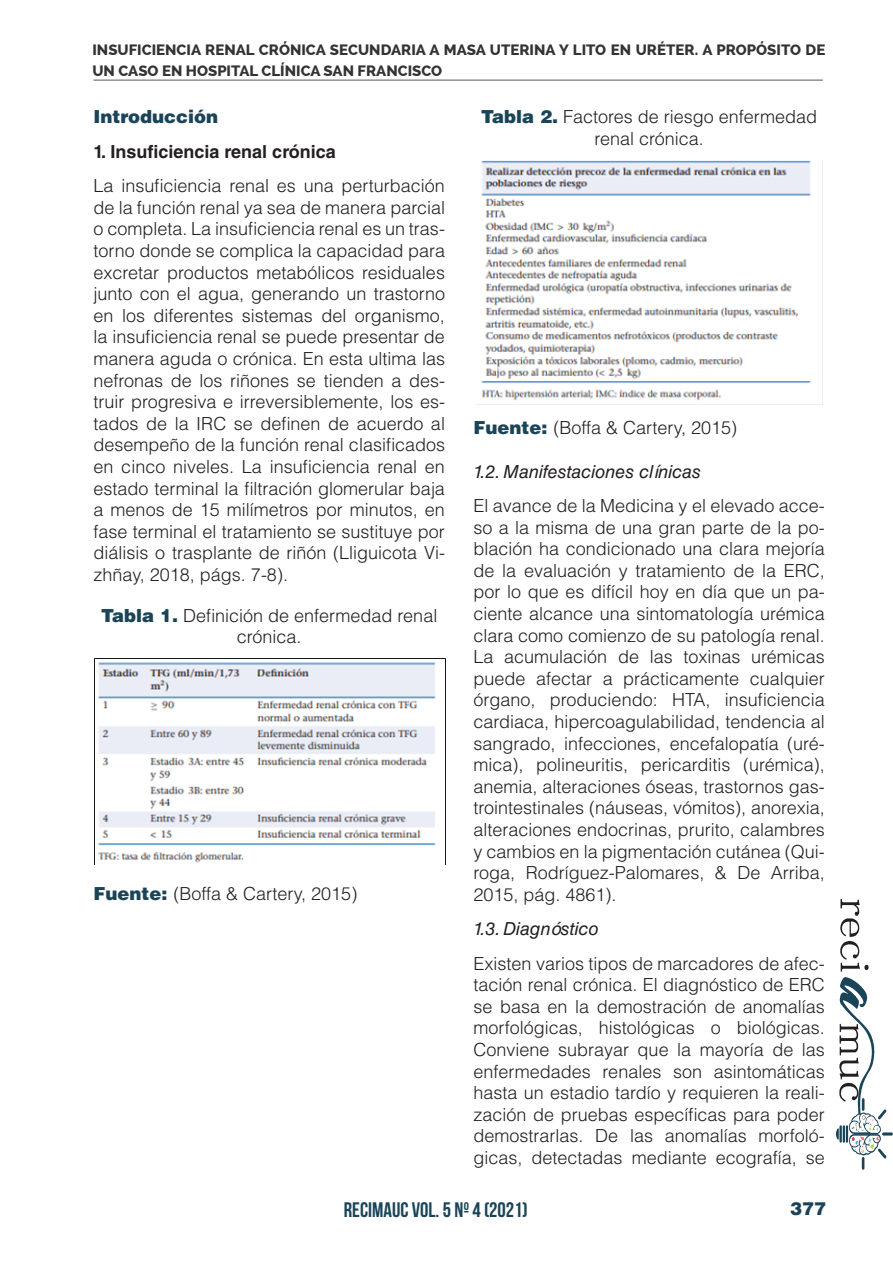
<style>
.page{position:relative;width:893px;height:1263px;background:#fff}
.page>*{position:absolute;margin:0;border:0;box-sizing:border-box;transform-origin:0 0}
.t1{font:700 21px "Bebas Neue";color:#1a4458}
.t2{font:300 18px/21.6px "Helvetica LT Std";color:#231f20;text-align:justify}
.t3{font:italic 18px "Helvetica LT Std";color:#231f20}
.t4{font:700 18px "Helvetica LT Std";color:#231f20}
.t5{font:900 18px "Helvetica LT Std";color:#1a4458}
.t6{font:800 15px/21px "Raleway";color:#333}
.s1{font-weight:900;color:#1a4458}
</style>
<div class="page">
<hr style="left:94px;top:80px;width:729px;height:1px;background:#545557">
<svg style="left:836px;top:899px;width:57px;height:271px"></svg>
<img style="left:94px;top:659px;width:342px;height:205px">
<img style="left:477px;top:160px;width:346px;height:245px">
<p class="t6" style="left:92px;top:39px;width:734px">INSUFICIENCIA RENAL CRÓNICA SECUNDARIA A MASA UTERINA Y LITO EN URÉTER. A PROPÓSITO DE<br>UN CASO EN HOSPITAL CLÍNICA SAN FRANCISCO</p>
<p class="t5" style="left:94px;top:105px;width:126px">Introducción</p>
<p class="t4" style="left:94px;top:141px;width:244px">1. Insuficiencia renal crónica</p>
<p class="t2" style="left:94px;top:175px;width:353px">La insuficiencia renal es una perturbación de la función renal ya sea de manera parcial o completa. La insuficiencia renal es un tras&shy;torno donde se complica la capacidad para excretar productos metabólicos residuales junto con el agua, generando un trastorno en los diferentes sistemas del organismo, la insuficiencia renal se puede presentar de manera aguda o crónica. En esta ultima las nefronas de los riñones se tienden a des&shy;truir progresiva e irreversiblemente, los es&shy;tados de la IRC se definen de acuerdo al desempeño de la función renal clasificados en cinco niveles. La insuficiencia renal en estado terminal la filtración glomerular baja a menos de 15 milímetros por minutos, en fase terminal el tratamiento se sustituye por diálisis o trasplante de riñón (Lliguicota Vi&shy;zhñay, 2018, págs. 7-8).</p>
<p class="t2" style="left:101px;top:604px;width:338px;text-align:center"><span class="s1">Tabla 1.</span> Definición de enfermedad renal crónica.</p>
<p class="t2" style="left:481px;top:106px;width:338px;text-align:center"><span class="s1">Tabla 2.</span> Factores de riesgo enfermedad renal crónica.</p>
<p class="t2" style="left:473px;top:417px;width:265px"><span class="s1">Fuente:</span> (Boffa &amp; Cartery, 2015)</p>
<p class="t3" style="left:473px;top:461px;width:229px">1.2. Manifestaciones clínicas</p>
<p class="t2" style="left:473px;top:495px;width:353px">El avance de la Medicina y el elevado acce&shy;so a la misma de una gran parte de la po&shy;blación ha condicionado una clara mejoría de la evaluación y tratamiento de la ERC, por lo que es difícil hoy en día que un pa&shy;ciente alcance una sintomatología urémica clara como comienzo de su patología renal.<br>La acumulación de las toxinas urémicas puede afectar a prácticamente cualquier órgano, produciendo: HTA, insuficiencia cardiaca, hipercoagulabilidad, tendencia al sangrado, infecciones, encefalopatía (uré&shy;mica), polineuritis, pericarditis (urémica), anemia, alteraciones óseas, trastornos gas&shy;trointestinales (náuseas, vómitos), anorexia, alteraciones endocrinas, prurito, calambres y cambios en la pigmentación cutánea (Qui&shy;roga, Rodríguez-Palomares, &amp; De Arriba, 2015, pág. 4861).</p>
<p class="t3" style="left:473px;top:918px;width:127px">1.3. Diagnóstico</p>
<p class="t2" style="left:473px;top:952px;width:353px">Existen varios tipos de marcadores de afec&shy;tación renal crónica. El diagnóstico de ERC se basa en la demostración de anomalías morfológicas, histológicas o biológicas.<br>Conviene subrayar que la mayoría de las enfermedades renales son asintomáticas hasta un estadio tardío y requieren la reali&shy;zación de pruebas específicas para poder demostrarlas. De las anomalías morfoló&shy;gicas, detectadas mediante ecografía, se</p>
<p class="t2" style="left:94px;top:883px;width:265px"><span class="s1">Fuente:</span> (Boffa &amp; Cartery, 2015)</p>
<p class="t1" style="left:344px;top:1198px;width:185px">RECIMAUC VOL. 5 Nº 4 (2021)</p>
<p class="t5" style="left:790px;top:1197px;width:38px">377</p>
</div>
